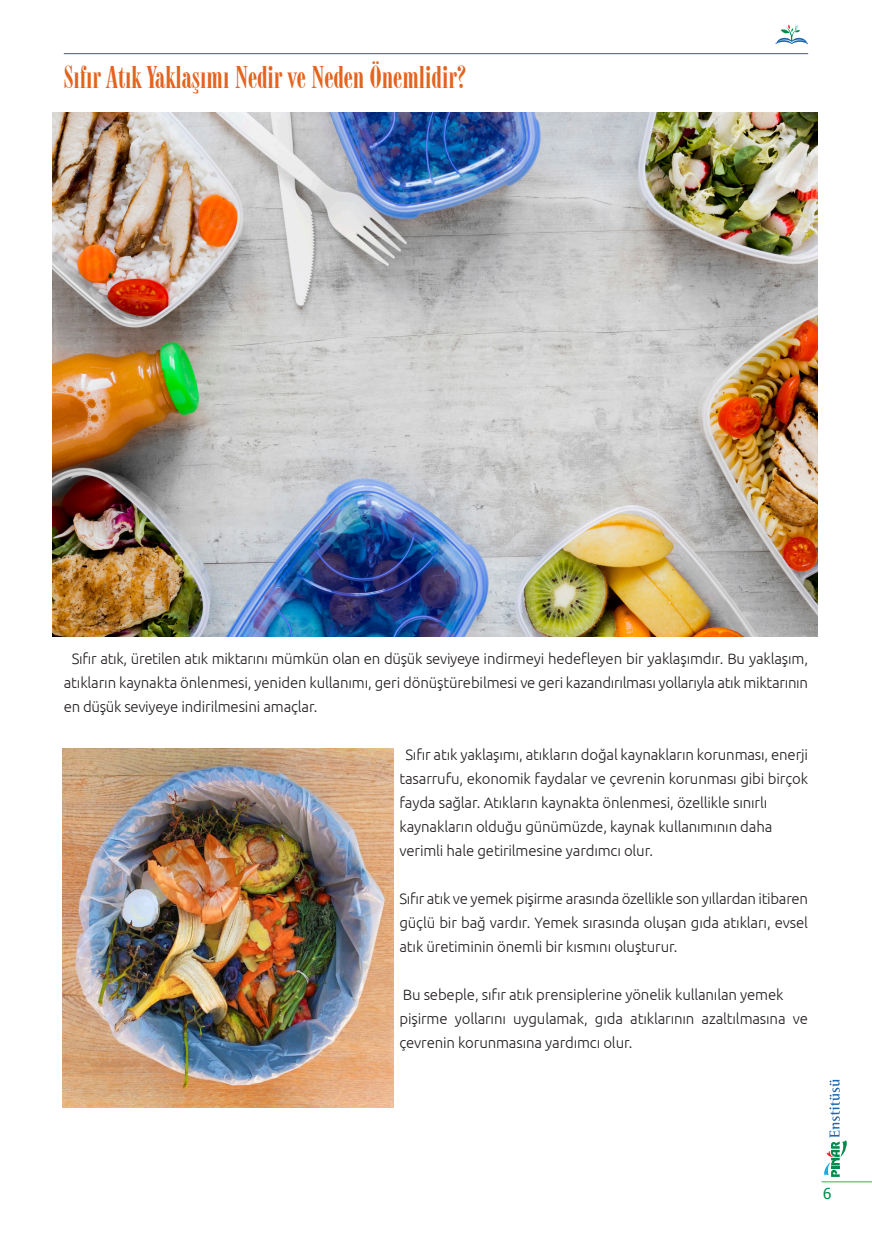
<style>
.page{position:relative;width:872px;height:1234px;background:#fff}
.page>*{position:absolute;margin:0;border:0;box-sizing:border-box;transform-origin:0 0}
.t1{font:30px "Modern 735 BT Roman A";color:#e4631f}
.t2{font:300 15px/24px "Ubuntu";letter-spacing:-.01em;color:#231f20;text-align:justify}
.t3{font:15px "Tahoma";color:#008c4d}
</style>
<div class="page">
<hr style="left:64px;top:53px;width:744px;height:1px;background:#1d66ae">
<svg style="left:775px;top:24px;width:33px;height:20px"></svg>
<hr style="left:821px;top:1181px;width:51px;height:1px;background:#40ae49">
<svg style="left:824px;top:1079px;width:23px;height:97px"></svg>
<img style="left:53px;top:113px;width:765px;height:523px">
<img style="left:63px;top:748px;width:330px;height:359px">
<p class="t1" style="left:64px;top:59px;width:404px">Sıfır Atık Yaklaşımı Nedir ve Neden Önemlidir?</p>
<p class="t2" style="left:64px;top:646px;width:746px;text-indent:8px">Sıfır atık, üretilen atık miktarını mümkün olan en düşük seviyeye indirmeyi hedefleyen bir yaklaşımdır. Bu yaklaşım, atıkların kaynakta önlenmesi, yeniden kullanımı, geri dönüştürebilmesi ve geri kazandırılması yollarıyla atık miktarının en düşük seviyeye indirilmesini amaçlar.</p>
<p class="t2" style="left:399px;top:742px;width:410px;text-indent:6px">Sıfır atık yaklaşımı, atıkların doğal kaynakların korunması, enerji tasarrufu, ekonomik faydalar ve çevrenin korunması gibi birçok fayda sağlar. Atıkların kaynakta önlenmesi, özellikle sınırlı</p>
<p class="t2" style="left:399px;top:814px;width:374px">kaynakların olduğu günümüzde, kaynak kullanımının daha</p>
<p class="t2" style="left:399px;top:838px;width:255px">verimli hale getirilmesine yardımcı olur.</p>
<p class="t2" style="left:399px;top:886px;width:410px">Sıfır atık ve yemek pişirme arasında özellikle son yıllardan itibaren güçlü bir bağ vardır. Yemek sırasında oluşan gıda atıkları, evsel atık üretiminin önemli bir kısmını oluşturur.</p>
<p class="t2" style="left:403px;top:982px;width:382px">Bu sebeple, sıfır atık prensiplerine yönelik kullanılan yemek</p>
<p class="t2" style="left:399px;top:1006px;width:410px">pişirme yollarını uygulamak, gıda atıklarının azaltılmasına ve çevrenin korunmasına yardımcı olur.</p>
<p class="t3" style="left:823px;top:1183px;width:10px">6</p>
</div>
